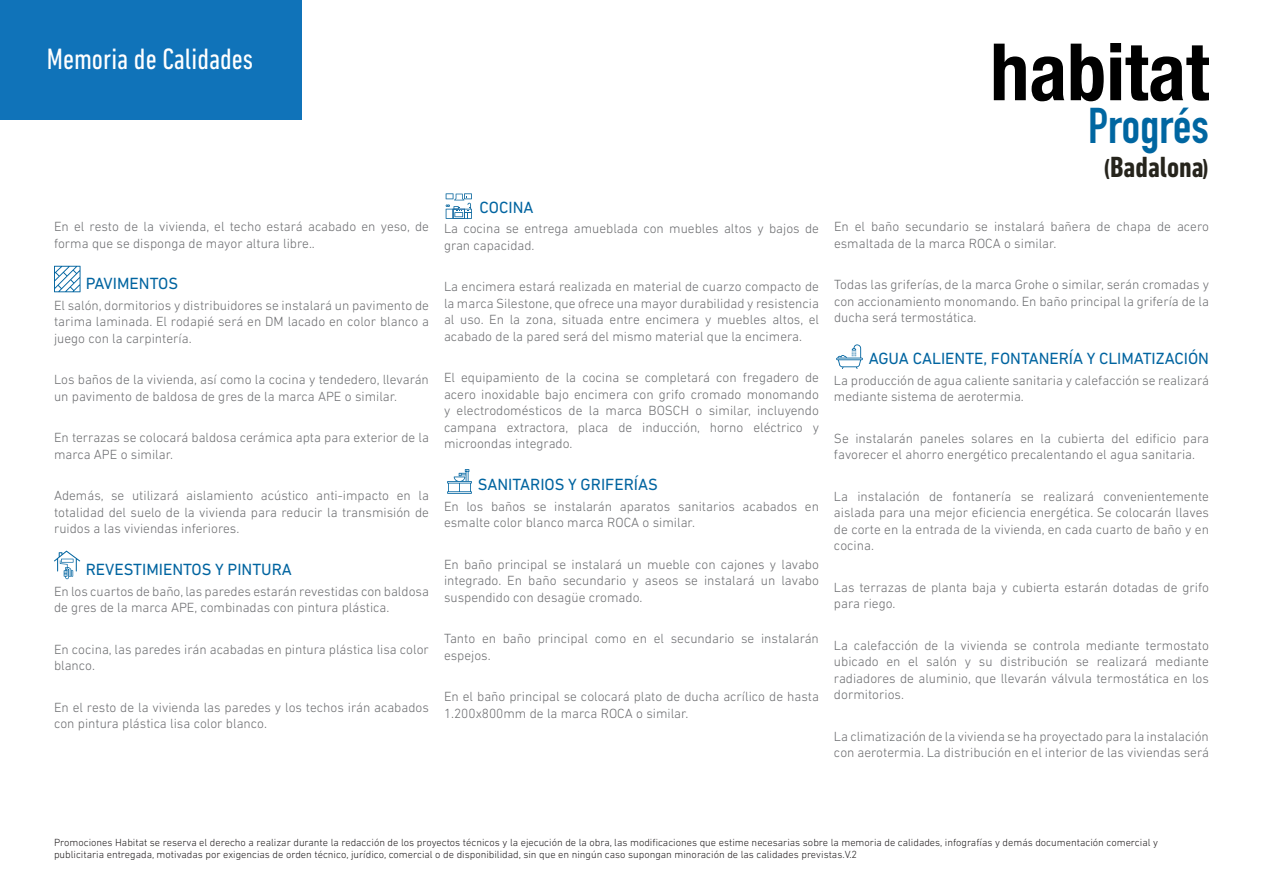
<style>
.page{position:relative;width:1263px;height:893px;background:#fff}
.page>*{position:absolute;margin:0;border:0;box-sizing:border-box;transform-origin:0 0}
.t1{font:700 49.5px "DIN Condensed";color:#0066a1}
.t2{font:condensed 30px "DIN Next LT Pro";color:#fff}
.t3{font:700 condensed 29.7px "DIN Next LT Pro";color:#26241c}
.t4{font:16.5px "DIN Next LT Pro";color:#0064a0}
.t5{font:300 13.5px/16.5px "DIN Next LT Pro";color:#6c6d70}
.t6{font:300 10.5px/12.6px "DIN Next LT Pro";color:#231f20}
.s1{font-size:24.45px}
</style>
<div class="page">
<div style="left:0;top:0;width:302px;height:119px;background:#1073b9"></div>
<svg style="left:994px;top:44px;width:70px;height:57px"></svg>
<svg style="left:1071px;top:44px;width:33px;height:57px"></svg>
<svg style="left:1110px;top:43px;width:99px;height:58px"></svg>
<svg style="left:447px;top:469px;width:25px;height:25px"></svg>
<svg style="left:446px;top:193px;width:26px;height:26px"></svg>
<svg style="left:54px;top:266px;width:27px;height:26px"></svg>
<svg style="left:54px;top:551px;width:26px;height:28px"></svg>
<svg style="left:836px;top:344px;width:27px;height:25px"></svg>
<h2 class="t2" style="left:47px;top:42px;width:208px">Memoria de Calidades</h2>
<p class="t5" style="left:54px;top:218px;width:376px">En el resto de la vivienda, el techo estará acabado en yeso, de forma que se disponga de mayor altura libre..</p>
<p class="t4" style="left:86px;top:274px;width:94px">PAVIMENTOS</p>
<p class="t5" style="left:54px;top:297px;width:376px;text-align:justify">El salón, dormitorios y distribuidores se instalará un pavimento de tarima laminada. El rodapié será en DM lacado en color blanco a juego con la carpintería.</p>
<p class="t5" style="left:54px;top:371px;width:376px">Los baños de la vivienda, así como la cocina y tendedero, llevarán un pavimento de baldosa de gres de la marca APE o similar.</p>
<p class="t5" style="left:54px;top:429px;width:376px">En terrazas se colocará baldosa cerámica apta para exterior de la marca APE o similar.</p>
<p class="t5" style="left:54px;top:487px;width:376px;text-align:justify">Además, se utilizará aislamiento acústico anti-impacto en la totalidad del suelo de la vivienda para reducir la transmisión de ruidos a las viviendas inferiores.</p>
<p class="t4" style="left:86px;top:560px;width:208px">REVESTIMIENTOS Y PINTURA</p>
<p class="t5" style="left:54px;top:583px;width:376px">En los cuartos de baño, las paredes estarán revestidas con baldosa de gres de la marca APE, combinadas con pintura plástica.</p>
<p class="t5" style="left:54px;top:641px;width:376px">En cocina, las paredes irán acabadas en pintura plástica lisa color blanco.</p>
<p class="t5" style="left:54px;top:699px;width:376px">En el resto de la vivienda las paredes y los techos irán acabados con pintura plástica lisa color blanco.</p>
<p class="t4" style="left:480px;top:198px;width:55px">COCINA</p>
<p class="t5" style="left:444px;top:220px;width:376px">La cocina se entrega amueblada con muebles altos y bajos de gran capacidad.</p>
<p class="t5" style="left:444px;top:278px;width:377px;text-align:justify">La encimera estará realizada en material de cuarzo compacto de la marca Silestone, que ofrece una mayor durabilidad y resistencia al uso. En la zona, situada entre encimera y muebles altos, el acabado de la pared será del mismo material que la encimera.</p>
<p class="t5" style="left:444px;top:369px;width:376px;text-align:justify">El equipamiento de la cocina se completará con fregadero de acero inoxidable bajo encimera con grifo cromado monomando y electrodomésticos de la marca BOSCH o similar, incluyendo campana extractora, placa de inducción, horno eléctrico y microondas integrado.</p>
<p class="t4" style="left:478px;top:475px;width:182px">SANITARIOS Y GRIFERÍAS</p>
<p class="t5" style="left:444px;top:498px;width:376px">En los baños se instalarán aparatos sanitarios acabados en esmalte color blanco marca ROCA o similar.</p>
<p class="t5" style="left:444px;top:556px;width:376px;text-align:justify">En baño principal se instalará un mueble con cajones y lavabo integrado. En baño secundario y aseos se instalará un lavabo suspendido con desagüe cromado.</p>
<p class="t5" style="left:444px;top:630px;width:376px">Tanto en baño principal como en el secundario se instalarán espejos.</p>
<p class="t5" style="left:444px;top:688px;width:376px">En el baño principal se colocará plato de ducha acrílico de hasta<br>1.200x800mm de la marca ROCA o similar.</p>
<h1 class="t1" style="left:1088px;top:92px;width:122px">Progrés</h1>
<h3 class="t3" style="left:1103px;top:150px;width:107px"><span class="s1">(</span>Badalona<span class="s1">)</span></h3>
<p class="t5" style="left:834px;top:218px;width:376px">En el baño secundario se instalará bañera de chapa de acero esmaltada de la marca ROCA o similar.</p>
<p class="t5" style="left:834px;top:276px;width:376px;text-align:justify">Todas las griferías, de la marca Grohe o similar, serán cromadas y con accionamiento monomando. En baño principal la grifería de la ducha será termostática.</p>
<p class="t4" style="left:869px;top:349px;width:342px">AGUA CALIENTE, FONTANERÍA Y CLIMATIZACIÓN</p>
<p class="t5" style="left:834px;top:371px;width:376px">La producción de agua caliente sanitaria y calefacción se realizará mediante sistema de aerotermia.</p>
<p class="t5" style="left:834px;top:429px;width:376px">Se instalarán paneles solares en la cubierta del edificio para favorecer el ahorro energético precalentando el agua sanitaria.</p>
<p class="t5" style="left:834px;top:487px;width:376px;text-align:justify">La instalación de fontanería se realizará convenientemente aislada para una mejor eficiencia energética. Se colocarán llaves de corte en la entrada de la vivienda, en cada cuarto de baño y en cocina.</p>
<p class="t5" style="left:834px;top:578px;width:376px">Las terrazas de planta baja y cubierta estarán dotadas de grifo para riego.</p>
<p class="t5" style="left:834px;top:636px;width:376px;text-align:justify">La calefacción de la vivienda se controla mediante termostato ubicado en el salón y su distribución se realizará mediante radiadores de aluminio, que llevarán válvula termostática en los dormitorios.</p>
<p class="t5" style="left:834px;top:727px;width:376px">La climatización de la vivienda se ha proyectado para la instalación con aerotermia. La distribución en el interior de las viviendas será</p>
<p class="t6" style="left:54px;top:836px;width:1105px">Promociones Habitat se reserva el derecho a realizar durante la redacción de los proyectos técnicos y la ejecución de la obra, las modificaciones que estime necesarias sobre la memoria de calidades, infografías y demás documentación comercial y publicitaria entregada, motivadas por exigencias de orden técnico, jurídico, comercial o de disponibilidad, sin que en ningún caso supongan minoración de las calidades previstas.V.2</p>
</div>
